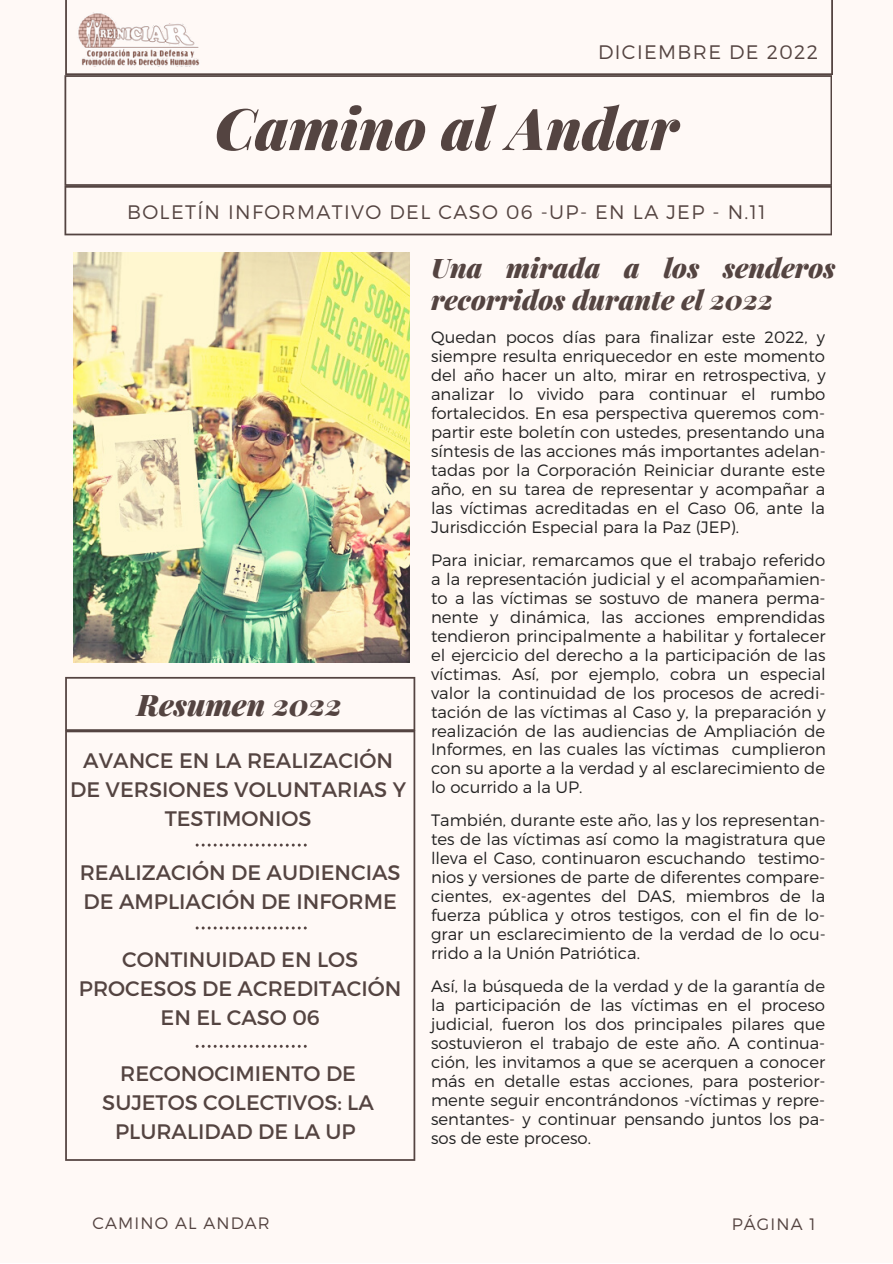
<style>
.page{position:relative;width:893px;height:1264px;background:#fff}
.page>*{position:absolute;margin:0;border:0;box-sizing:border-box;transform-origin:0 0}
.t1{font:italic 900 57.45px "Playfair Display";color:#544441}
.t2{font:italic 900 29.7px "Playfair Display";color:#544441}
.t3{font:italic 900 27px/32.5px "Playfair Display";color:#544441}
.t4{font:21px/29.2px "Montserrat";color:#544441;text-align:center}
.t5{font:300 19.5px "Montserrat";letter-spacing:.07em;color:#544441}
.t6{font:300 16.5px/19px "Montserrat";color:#222;text-align:justify}
.t7{font:300 16.5px "Montserrat";letter-spacing:.07em;color:#544441}
</style>
<div class="page">
<div style="left:0;top:0;width:892px;height:1262px;background:#fff9f6"></div>
<svg style="left:64px;top:186px;width:768px;height:49px"></svg>
<svg style="left:64px;top:75px;width:768px;height:111px"></svg>
<svg style="left:65px;top:677px;width:350px;height:53px"></svg>
<svg style="left:65px;top:730px;width:350px;height:430px"></svg>
<svg style="left:196px;top:843px;width:111px;height:3px"></svg>
<img style="left:78px;top:12px;width:122px;height:55px">
<img style="left:73px;top:252px;width:337px;height:411px">
<svg style="left:196px;top:926px;width:111px;height:3px"></svg>
<svg style="left:196px;top:1044px;width:111px;height:3px"></svg>
<p class="t5" style="left:598px;top:39px;width:221px">DICIEMBRE DE 2022</p>
<p class="t1" style="left:214px;top:88px;width:465px">Camino al Andar</p>
<p class="t5" style="left:127px;top:199px;width:640px">BOLETÍN INFORMATIVO DEL CASO 06 -UP- EN LA JEP - N.11</p>
<p class="t2" style="left:137px;top:684px;width:206px">Resumen 2022</p>
<p class="t4" style="left:70px;top:744px;width:337px">AVANCE EN LA REALIZACIÓN<br>DE VERSIONES VOLUNTARIAS Y<br>TESTIMONIOS</p>
<p class="t4" style="left:80px;top:857px;width:322px;text-align:left">REALIZACIÓN DE AUDIENCIAS<br>DE AMPLIACIÓN DE INFORME</p>
<p class="t4" style="left:79px;top:943px;width:324px">CONTINUIDAD EN LOS<br>PROCESOS DE ACREDITACIÓN<br>EN EL CASO 06</p>
<p class="t4" style="left:102px;top:1057px;width:273px">RECONOCIMIENTO DE<br>SUJETOS COLECTIVOS: LA<br>PLURALIDAD DE LA UP</p>
<p class="t3" style="left:431px;top:250px;width:406px">Una mirada a los senderos recorridos durante el 2022</p>
<p class="t6" style="left:431px;top:326px;width:396px">Quedan pocos días para finalizar este 2022, y siempre resulta enriquecedor en este momento del año hacer un alto, mirar en retrospectiva, y analizar lo vivido para continuar el rumbo fortalecidos. En esa perspectiva queremos com&shy;partir este boletín con ustedes, presentando una síntesis de las acciones más importantes adelan&shy;tadas por la Corporación Reiniciar durante este año, en su tarea de representar y acompañar a las víctimas acreditadas en el Caso 06, ante la Jurisdicción Especial para la Paz (JEP).</p>
<p class="t6" style="left:431px;top:549px;width:396px">Para iniciar, remarcamos que el trabajo referido a la representación judicial y el acompañamien&shy;to a las víctimas se sostuvo de manera perma&shy;nente y dinámica, las acciones emprendidas tendieron principalmente a habilitar y fortalecer el ejercicio del derecho a la participación de las víctimas. Así, por ejemplo, cobra un especial valor la continuidad de los procesos de acredi&shy;tación de las víctimas al Caso y, la preparación y realización de las audiencias de Ampliación de Informes, en las cuales las víctimas cumplieron con su aporte a la verdad y al esclarecimiento de lo ocurrido a la UP.</p>
<p class="t6" style="left:431px;top:810px;width:396px">También, durante este año, las y los representan&shy;tes de las víctimas así como la magistratura que lleva el Caso, continuaron escuchando testimo&shy;nios y versiones de parte de diferentes compare&shy;cientes, ex-agentes del DAS, miembros de la fuerza pública y otros testigos, con el fin de lo&shy;grar un esclarecimiento de la verdad de lo ocu&shy;rrido a la Unión Patriótica.</p>
<p class="t6" style="left:431px;top:976px;width:396px">Así, la búsqueda de la verdad y de la garantía de la participación de las víctimas en el proceso judicial, fueron los dos principales pilares que sostuvieron el trabajo de este año. A continua&shy;ción, les invitamos a que se acerquen a conocer más en detalle estas acciones, para posterior&shy;mente seguir encontrándonos -víctimas y repre&shy;sentantes- y continuar pensando juntos los pa&shy;sos de este proceso.</p>
<p class="t7" style="left:92px;top:1212px;width:179px">CAMINO AL ANDAR</p>
<p class="t7" style="left:731px;top:1212px;width:85px">PÁGINA 1</p>
</div>
